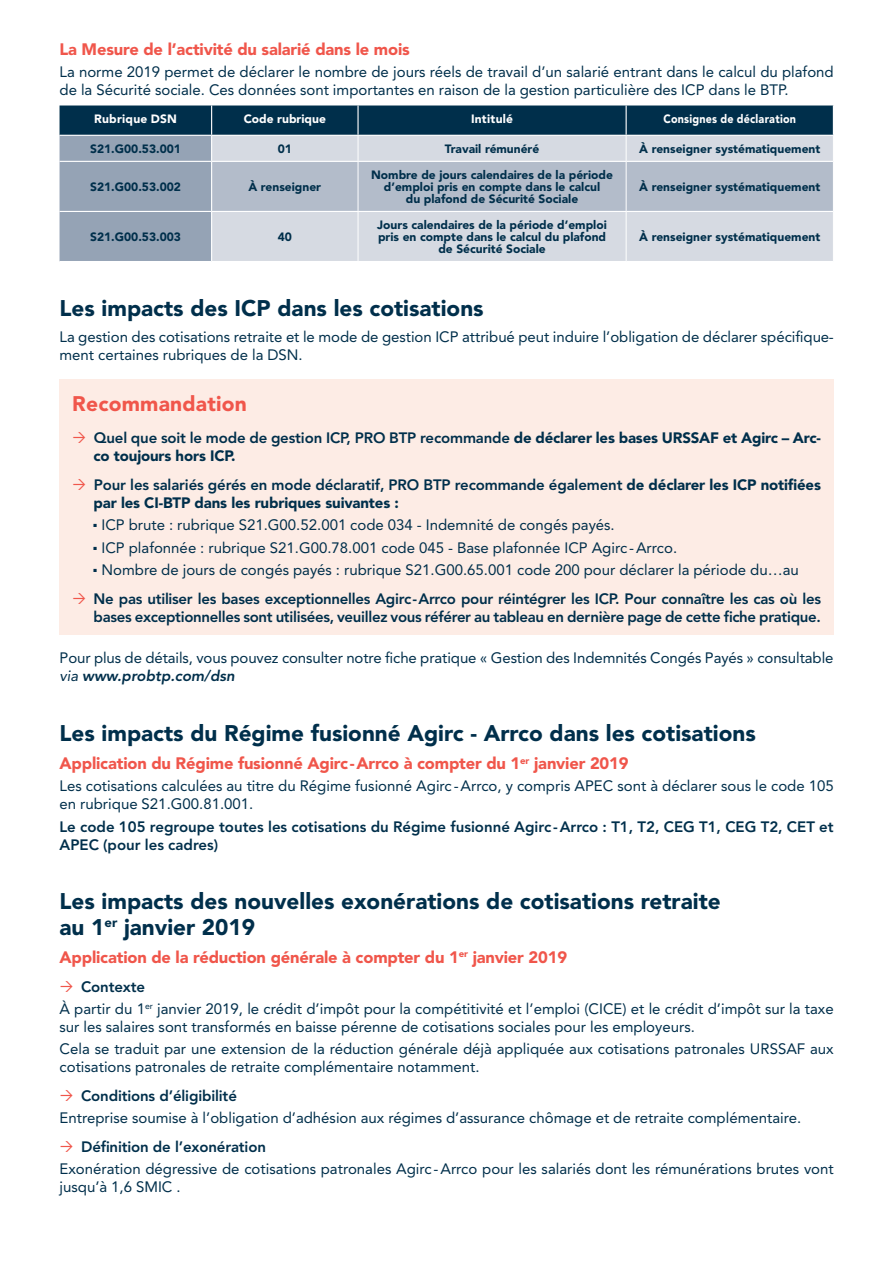
<style>
.page{position:relative;width:893px;height:1263px;background:#fff}
.page>*{position:absolute;margin:0;border:0;box-sizing:border-box;transform-origin:0 0}
.Titre_2-ENT{font:900 22.5px/25.5px "Avenir LT Pro";color:#002f4b}
.t1{font:900 21px "Avenir LT Pro";letter-spacing:.01em;color:#f0564b}
.Sous-titre_1{font:900 16.5px "Avenir LT Pro";letter-spacing:-.01em;color:#f0564b}
.Texte_COURANT{font:15px/18px "Avenir LT Pro";color:#002f4b}
.Texte_COURANT-2{font:800 15px/18px "Avenir LT Pro";letter-spacing:-.02em;color:#002f4b}
.t2{font:900 15px/18px "Avenir LT Pro";letter-spacing:-.01em;color:#002f4b}
.Texte_COURANT-3{font:800 15px/18px "Avenir LT Pro";color:#002f4b}
.TAB_gras{font:900 12px/12px "Avenir LT Pro";color:#002f4b;text-align:center}
.TAB_blanc{font:900 12px "Avenir LT Pro";color:#002f4b}
.TAB_blanc-2{font:900 12px "Avenir LT Pro";letter-spacing:.02em;color:#fff;scale:.9 1}
.TAB_blanc-3{font:900 12px "Avenir LT Pro";letter-spacing:.02em;color:#fff}
.TAB_blanc-4{font:900 12px "Avenir LT Pro";color:#fff}
.s1{font-weight:800}
.s2{font-style:italic}
.s3{font-weight:800;font-style:italic}
</style>
<div class="page">
<svg style="left:60px;top:105px;width:774px;height:156px;background:#9caab9"></svg>
<hr style="left:211px;top:162px;width:1px;height:49px;background:#fff">
<hr style="left:60px;top:135px;width:152px;height:1px;background:#fff">
<div style="left:60px;top:379px;width:774px;height:255px;background:#fdece5"></div>
<p class="Sous-titre_1" style="left:60px;top:39px;width:352px">La Mesure de l’activité du salarié dans le mois</p>
<p class="Texte_COURANT" style="left:60px;top:63px;width:776px">La norme 2019 permet de déclarer le nombre de jours réels de travail d’un salarié entrant dans le calcul du plafond de la Sécurité sociale. Ces données sont importantes en raison de la gestion particulière des ICP dans le BTP.</p>
<p class="TAB_blanc-3" style="left:94px;top:112px;width:84px">Rubrique DSN</p>
<p class="TAB_blanc-4" style="left:244px;top:112px;width:84px">Code rubrique</p>
<p class="TAB_blanc-3" style="left:471px;top:112px;width:44px">Intitulé</p>
<p class="TAB_blanc-2" style="left:663px;top:112px;width:149px">Consignes de déclaration</p>
<p class="TAB_blanc" style="left:90px;top:141px;width:92px">S21.G00.53.001</p>
<p class="TAB_gras" style="left:278px;top:143px;width:16px">01</p>
<p class="TAB_gras" style="left:445px;top:143px;width:96px">Travail rémunéré</p>
<p class="TAB_gras" style="left:639px;top:143px;width:183px">À renseigner systématiquement</p>
<p class="TAB_blanc" style="left:90px;top:179px;width:92px">S21.G00.53.002</p>
<p class="TAB_gras" style="left:248px;top:181px;width:74px">À renseigner</p>
<p class="TAB_gras" style="left:371px;top:169px;width:243px">Nombre de jours calendaires de la période d’emploi pris en compte dans le calcul<br>du plafond de Sécurité Sociale</p>
<p class="TAB_gras" style="left:639px;top:181px;width:183px">À renseigner systématiquement</p>
<p class="TAB_blanc" style="left:90px;top:230px;width:92px">S21.G00.53.003</p>
<p class="TAB_gras" style="left:278px;top:231px;width:16px">40</p>
<p class="TAB_gras" style="left:377px;top:219px;width:231px">Jours calendaires de la période d’emploi pris en compte dans le calcul du plafond de Sécurité Sociale</p>
<p class="TAB_gras" style="left:639px;top:231px;width:183px">À renseigner systématiquement</p>
<p class="Titre_2-ENT" style="left:60px;top:295px;width:426px">Les impacts des ICP dans les cotisations</p>
<p class="Texte_COURANT" style="left:60px;top:328px;width:776px">La gestion des cotisations retraite et le mode de gestion ICP attribué peut induire l’obligation de déclarer spécifique&shy;ment certaines rubriques de la DSN.</p>
<p class="t1" style="left:72px;top:391px;width:176px">Recommandation</p>
<p class="t2" style="left:94px;top:429px;width:729px"><span class="s1">Quel que soit le mode de gestion ICP, PRO BTP recommande</span> de déclarer les bases URSSAF et Agirc – Arc&shy;co toujours hors ICP.</p>
<p class="t2" style="left:94px;top:476px;width:729px"><span class="s1">Pour les salariés gérés en mode déclaratif, PRO BTP recommande également</span> de déclarer les ICP notifiées par les CI-BTP dans les rubriques suivantes :</p>
<p class="Texte_COURANT" style="left:94px;top:516px;width:523px">■ ICP brute : rubrique S21.G00.52.001 code 034 - Indemnité de congés payés.</p>
<p class="Texte_COURANT" style="left:94px;top:538px;width:585px">■ ICP plafonnée : rubrique S21.G00.78.001 code 045 - Base plafonnée ICP Agirc -Arrco.</p>
<p class="Texte_COURANT" style="left:94px;top:560px;width:707px">■ Nombre de jours de congés payés : rubrique S21.G00.65.001 code 200 pour déclarer la période du…au</p>
<p class="Texte_COURANT-2" style="left:94px;top:589px;width:729px">Ne pas utiliser les bases exceptionnelles Agirc-Arrco pour réintégrer les ICP. Pour connaître les cas où les bases exceptionnelles sont utilisées, veuillez vous référer au tableau en dernière page de cette fiche pratique.</p>
<p class="Texte_COURANT" style="left:60px;top:649px;width:775px">Pour plus de détails, vous pouvez consulter notre fiche pratique « Gestion des Indemnités Congés Payés » consultable <span class="s2">via</span> <span class="s3">www.probtp.com/dsn</span></p>
<p class="Titre_2-ENT" style="left:60px;top:720px;width:698px">Les impacts du Régime fusionné Agirc - Arrco dans les cotisations</p>
<p class="Sous-titre_1" style="left:60px;top:753px;width:571px">Application du Régime fusionné Agirc-Arrco à compter du 1<sup>er</sup> janvier 2019</p>
<p class="Texte_COURANT" style="left:60px;top:777px;width:776px">Les cotisations calculées au titre du Régime fusionné Agirc -Arrco, y compris APEC sont à déclarer sous le code 105 en rubrique S21.G00.81.001.</p>
<p class="Texte_COURANT-3" style="left:60px;top:817px;width:776px">Le code 105 regroupe toutes les cotisations du Régime fusionné Agirc -Arrco : T1, T2, CEG T1, CEG T2, CET et<br>APEC (pour les cadres)</p>
<p class="Titre_2-ENT" style="left:60px;top:888px;width:663px">Les impacts des nouvelles exonérations de cotisations retraite au 1<sup>er</sup> janvier 2019</p>
<p class="Sous-titre_1" style="left:60px;top:947px;width:509px">Application de la réduction générale à compter du 1<sup>er</sup> janvier 2019</p>
<p class="Texte_COURANT-2" style="left:81px;top:977px;width:65px">Contexte</p>
<p class="Texte_COURANT" style="left:60px;top:999px;width:776px">À partir du 1<sup>er</sup> janvier 2019, le crédit d’impôt pour la compétitivité et l’emploi (CICE) et le crédit d’impôt sur la taxe sur les salaires sont transformés en baisse pérenne de cotisations sociales pour les employeurs.</p>
<p class="Texte_COURANT" style="left:60px;top:1040px;width:776px">Cela se traduit par une extension de la réduction générale déjà appliquée aux cotisations patronales URSSAF aux cotisations patronales de retraite complémentaire notamment.</p>
<p class="Texte_COURANT-2" style="left:81px;top:1086px;width:157px">Conditions d’éligibilité</p>
<p class="Texte_COURANT" style="left:60px;top:1109px;width:743px">Entreprise soumise à l’obligation d’adhésion aux régimes d’assurance chômage et de retraite complémentaire.</p>
<p class="Texte_COURANT-2" style="left:81px;top:1137px;width:186px">Définition de l’exonération</p>
<p class="Texte_COURANT" style="left:60px;top:1159px;width:776px">Exonération dégressive de cotisations patronales Agirc -Arrco pour les salariés dont les rémunérations brutes vont jusqu’à 1,6 SMIC .</p>
</div>
